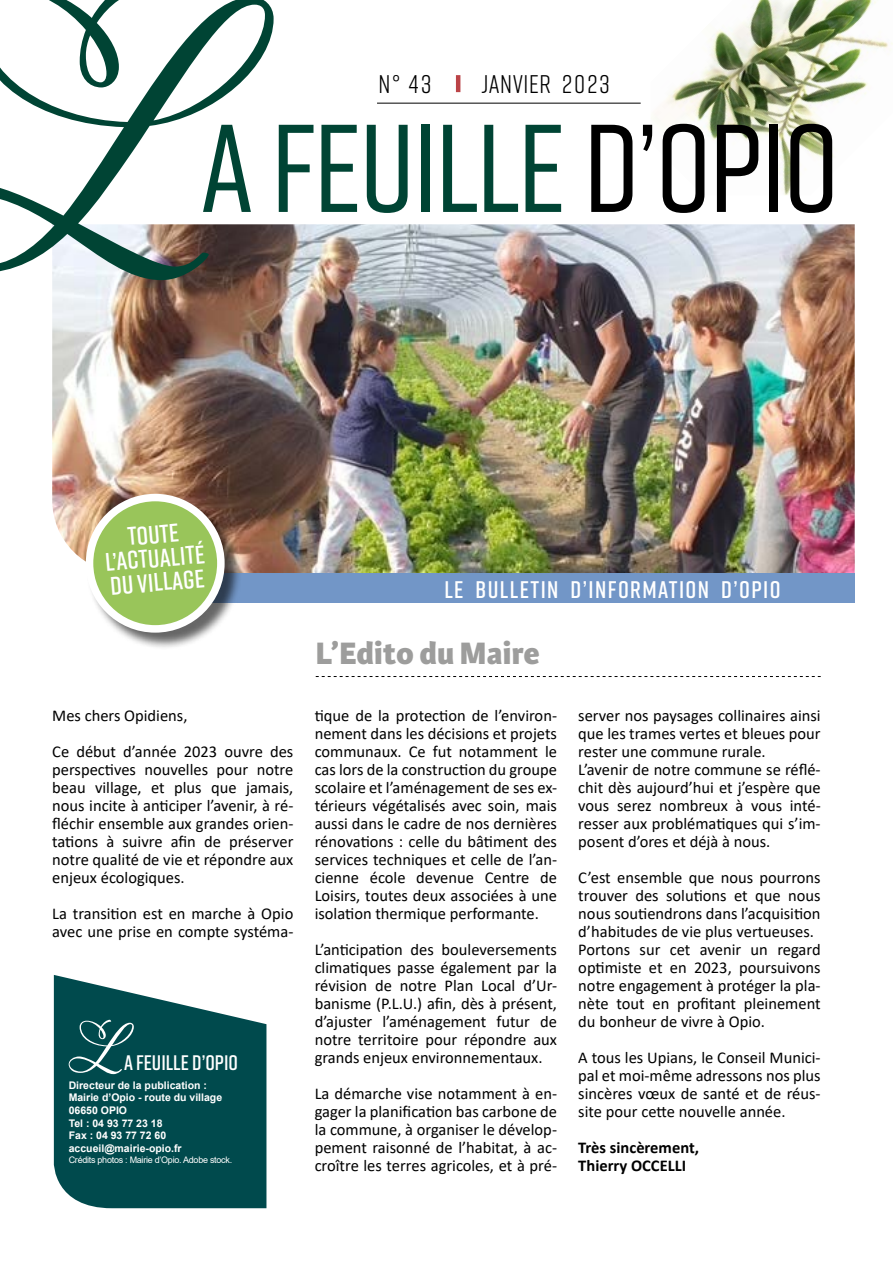
<style>
.page{position:relative;width:893px;height:1263px;background:#fff}
.page>*{position:absolute;margin:0;border:0;box-sizing:border-box;transform-origin:0 0}
.t1{font:388.5px "Adorn S Pomander";color:#004434}
.t2{font:500 124.5px "Rift";letter-spacing:-.02em;color:#004434}
.t3{font:70.5px "Adorn S Pomander";color:#fff}
.t4{font:800 33px "Karmina Sans";letter-spacing:.01em;color:#9d9d9c}
.t5{font:600 25.5px/24px "Rift";color:#fff;text-align:center}
.t6{font:25.5px "Rift";letter-spacing:.02em;color:#000}
.t7{font:600 24px "Rift";letter-spacing:.06em;color:#fff}
.t8{font:600 21px "Rift";color:#fff}
.t9{font:16.5px/18px "Calibri";color:#000;text-align:justify}
.t10{font:700 16.5px/18px "Calibri";color:#000}
.t11{font:700 10.5px/12.6px "Arial";color:#fff}
.t12{font:9px "Arial";letter-spacing:-.03em;color:#fff}
.s1{color:#000}
</style>
<div class="page">
<img style="left:655px;top:0;width:238px;height:195px">
<img style="left:52px;top:224px;width:803px;height:349px">
<div style="left:180px;top:573px;width:675px;height:30px;background:#7296c7"></div>
<hr style="left:377px;top:103px;width:264px;height:1px;background:#000">
<hr style="left:456px;top:75px;width:4px;height:17px;background:#bb4347">
<svg style="left:54px;top:975px;width:212px;height:233px;background:#1d5e61"></svg>
<div style="left:87px;top:495px;width:155px;height:155px;background:#000;opacity:.6"></div>
<div style="left:90px;top:497px;width:131px;height:132px;background:#99c55a;border-radius:50%"></div>
<div style="left:86px;top:494px;width:139px;height:139px;border:8px solid #fff;border-radius:50%"></div>
<svg style="left:316px;top:676px;width:505px;height:1px"></svg>
<h1 class="t1" style="left:-85px;top:-155px;width:298px">L</h1>
<h3 class="t6" style="left:378px;top:66px;width:54px">N° 43</h3>
<h3 class="t6" style="left:481px;top:66px;width:130px">JANVIER 2023</h3>
<h2 class="t2" style="left:201px;top:80px;width:640px">A FEUILLE <span class="s1">D’OPIO</span></h2>
<h3 class="t5" style="left:102px;top:526px;width:101px;rotate:-5deg">TOUTE<br>L’ACTUALITÉ<br>DU VILLAGE</h3>
<p class="t9" style="left:52px;top:697px;width:243px;line-height:36px">Mes chers Opidiens,<br>Ce début d’année 2023 ouvre des</p>
<p class="t9" style="left:52px;top:760px;width:243px">perspectives nouvelles pour notre beau village, et plus que jamais, nous incite à anticiper l’avenir, à ré&shy;fléchir ensemble aux grandes orien&shy;tations à suivre afin de préserver notre qualité de vie et répondre aux enjeux écologiques.</p>
<p class="t9" style="left:52px;top:904px;width:243px">La transition est en marche à Opio avec une prise en compte systéma-</p>
<h3 class="t3" style="left:69px;top:995px;width:55px">L</h3>
<p class="t8" style="left:124px;top:1047px;width:115px">A FEUILLE D’OPIO</p>
<p class="t11" style="left:69px;top:1079px;width:155px">Directeur de la publication :<br>Mairie d’Opio - route du village<br>06650 OPIO<br>Tel : 04 93 77 23 18<br>Fax : 04 93 77 72 60 accueil@mairie-opio.fr</p>
<p class="t12" style="left:69px;top:1153px;width:165px">Crédits photos : Mairie d’Opio. Adobe stock.</p>
<h3 class="t7" style="left:444px;top:573px;width:338px">LE BULLETIN D’INFORMATION D’OPIO</h3>
<h3 class="t4" style="left:316px;top:634px;width:225px">L’Edito du Maire</h3>
<p class="t9" style="left:315px;top:706px;width:244px">tique de la protection de l’environ&shy;nement dans les décisions et projets communaux. Ce fut notamment le cas lors de la construction du groupe scolaire et l’aménagement de ses ex&shy;térieurs végétalisés avec soin, mais aussi dans le cadre de nos dernières rénovations : celle du bâtiment des services techniques et celle de l’an&shy;cienne école devenue Centre de Loisirs, toutes deux associées à une isolation thermique performante.</p>
<p class="t9" style="left:315px;top:940px;width:244px">L’anticipation des bouleversements climatiques passe également par la révision de notre Plan Local d’Ur&shy;banisme (P.L.U.) afin, dès à présent, d’ajuster l’aménagement futur de notre territoire pour répondre aux grands enjeux environnementaux.</p>
<p class="t9" style="left:315px;top:1084px;width:244px">La démarche vise notamment à en&shy;gager la planification bas carbone de la commune, à organiser le dévelop&shy;pement raisonné de l’habitat, à ac&shy;croître les terres agricoles, et à pré-</p>
<p class="t9" style="left:578px;top:706px;width:244px;text-align:left">server nos paysages collinaires ainsi que les trames vertes et bleues pour rester une commune rurale.<br>L’avenir de notre commune se réflé&shy;chit dès aujourd’hui et j’espère que vous serez nombreux à vous inté&shy;resser aux problématiques qui s’im&shy;posent d’ores et déjà à nous.</p>
<p class="t9" style="left:578px;top:868px;width:244px;text-align:left">C’est ensemble que nous pourrons trouver des solutions et que nous nous soutiendrons dans l’acquisition d’habitudes de vie plus vertueuses.<br>Portons sur cet avenir un regard optimiste et en 2023, poursuivons notre engagement à protéger la pla&shy;nète tout en profitant pleinement du bonheur de vivre à Opio.</p>
<p class="t9" style="left:578px;top:1048px;width:244px">A tous les Upians, le Conseil Munici&shy;pal et moi-même adressons nos plus sincères vœux de santé et de réus&shy;site pour cette nouvelle année.</p>
<p class="t10" style="left:578px;top:1138px;width:122px">Très sincèrement,<br>Thierry OCCELLI</p>
</div>
